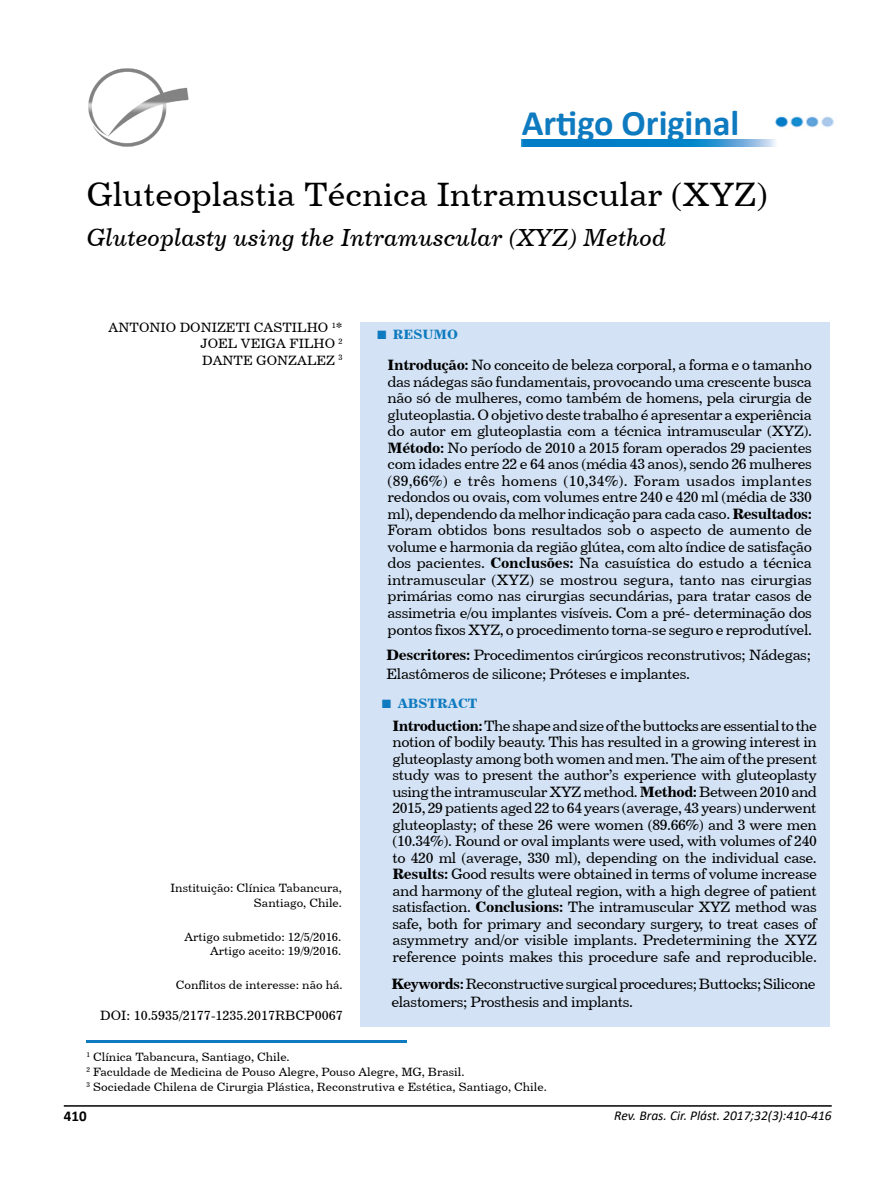
<style>
.page{position:relative;width:893px;height:1191px;background:#fff}
.page>*{position:absolute;margin:0;border:0;box-sizing:border-box;transform-origin:0 0}
.t1{font:700 36px "Calibri";color:#0e7abf}
.t2{font:33.75px "Century 731 BT Roman A";color:#000}
.t3{font:24.75px "Century 731 BT Italic A";color:#000}
.t4{font:15px/16.5px "Century 731 BT Roman A";letter-spacing:-.025em;color:#000;text-align:justify}
.t5{font:700 15px "Calibri";color:#000}
.t6{font:13.5px/16.2px "Century 731 BT Roman A";color:#000;text-align:justify}
.t7{font:italic 13.5px "Calibri";color:#000}
.t8{font:13.5px "Century 731 BT Bold A";color:#0e7abf}
.t9{font:12px/14.4px "Century 731 BT Roman A";color:#000;text-align:right}
.s1{font-family:"Times New Roman";font-weight:700;font-size:18px}
.s2{font-family:"Century 731 BT Bold A"}
</style>
<div class="page">
<hr style="left:64px;top:1105px;width:768px;height:1px;background:#000">
<img style="left:774px;top:116px;width:60px;height:12px">
<img style="left:521px;top:139px;width:255px;height:8px">
<img style="left:88px;top:68px;width:101px;height:79px">
<div style="left:360px;top:322px;width:470px;height:704px;background:#d3e2f4"></div>
<hr style="left:86px;top:1040px;width:321px;height:3px;background:#0e7abf">
<h1 class="t1" style="left:522px;top:97px;width:219px">Artigo Original</h1>
<h2 class="t2" style="left:86px;top:173px;width:683px">Gluteoplastia Técnica Intramuscular (XYZ)</h2>
<h3 class="t3" style="left:87px;top:222px;width:581px">Gluteoplasty using the Intramuscular (XYZ) Method</h3>
<p class="t6" style="left:201px;top:319px;width:144px;text-indent:-92px">ANTONIO DONIZETI CASTILHO <sup>1</sup>* JOEL VEIGA FILHO <sup>2<br></sup>DANTE GONZALEZ <sup>3</sup></p>
<p class="t9" style="left:171px;top:880px;width:173px">Instituição: Clínica Tabancura,<br>Santiago, Chile.</p>
<p class="t9" style="left:184px;top:929px;width:158px">Artigo submetido: 12/5/2016.<br>Artigo aceito: 19/9/2016.</p>
<p class="t9" style="left:176px;top:977px;width:168px">Conflitos de interesse: não há.</p>
<p class="t6" style="left:100px;top:1007px;width:244px">DOI: 10.5935/2177-1235.2017RBCP0067</p>
<p class="t8" style="left:376px;top:326px;width:83px"><span class="s1">■</span> RESUMO</p>
<p class="t4" style="left:388px;top:357px;width:426px"><span class="s2">Introdução:</span> No conceito de beleza corporal, a forma e o tamanho das nádegas são fundamentais, provocando uma crescente busca não só de mulheres, como também de homens, pela cirurgia de gluteoplastia. O objetivo deste trabalho é apresentar a experiência do autor em gluteoplastia com a técnica intramuscular (XYZ).<br><span class="s2">Método:</span> No período de 2010 a 2015 foram operados 29 pacientes com idades entre 22 e 64 anos (média 43 anos), sendo 26 mulheres (89,66%) e três homens (10,34%). Foram usados implantes redondos ou ovais, com volumes entre 240 e 420 ml (média de 330 ml), dependendo da melhor indicação para cada caso. <span class="s2">Resultados:<br></span>Foram obtidos bons resultados sob o aspecto de aumento de volume e harmonia da região glútea, com alto índice de satisfação dos pacientes. <span class="s2">Conclusões:</span> Na casuística do estudo a técnica intramuscular (XYZ) se mostrou segura, tanto nas cirurgias primárias como nas cirurgias secundárias, para tratar casos de assimetria e/ou implantes visíveis. Com a pré- determinação dos pontos fixos XYZ, o procedimento torna-se seguro e reprodutível.</p>
<p class="t4" style="left:387px;top:646px;width:426px;line-height:18px"><span class="s2">Descritores:</span> Procedimentos cirúrgicos reconstrutivos; Nádegas;<br>Elastômeros de silicone; Próteses e implantes.</p>
<p class="t8" style="left:381px;top:695px;width:98px"><span class="s1">■</span> ABSTRACT</p>
<p class="t4" style="left:393px;top:717px;width:426px"><span class="s2">Introduction:</span> The shape and size of the buttocks are essential to the notion of bodily beauty. This has resulted in a growing interest in gluteoplasty among both women and men. The aim of the present study was to present the author’s experience with gluteoplasty using the intramuscular XYZ method. <span class="s2">Method:</span> Between 2010 and 2015, 29 patients aged 22 to 64 years (average, 43 years) underwent gluteoplasty; of these 26 were women (89.66%) and 3 were men (10.34%). Round or oval implants were used, with volumes of 240 to 420 ml (average, 330 ml), depending on the individual case.<br><span class="s2">Results:</span> Good results were obtained in terms of volume increase and harmony of the gluteal region, with a high degree of patient satisfaction. <span class="s2">Conclusions:</span> The intramuscular XYZ method was safe, both for primary and secondary surgery, to treat cases of asymmetry and/or visible implants. Predetermining the XYZ reference points makes this procedure safe and reproducible.</p>
<p class="t4" style="left:391px;top:974px;width:426px;line-height:18px"><span class="s2">Keywords:</span> Reconstructive surgical procedures; Buttocks; Silicone elastomers; Prosthesis and implants.</p>
<p class="t9" style="left:86px;top:1048px;width:462px;line-height:15px;text-align:left"><sup>1</sup> Clínica Tabancura, Santiago, Chile.<br><sup>2</sup> Faculdade de Medicina de Pouso Alegre, Pouso Alegre, MG, Brasil.<br><sup>3</sup> Sociedade Chilena de Cirurgia Plástica, Reconstrutiva e Estética, Santiago, Chile.</p>
<p class="t5" style="left:64px;top:1105px;width:24px">410</p>
<p class="t7" style="left:614px;top:1106px;width:219px">Rev. Bras. Cir. Plást. 2017;32(3):410-416</p>
</div>
